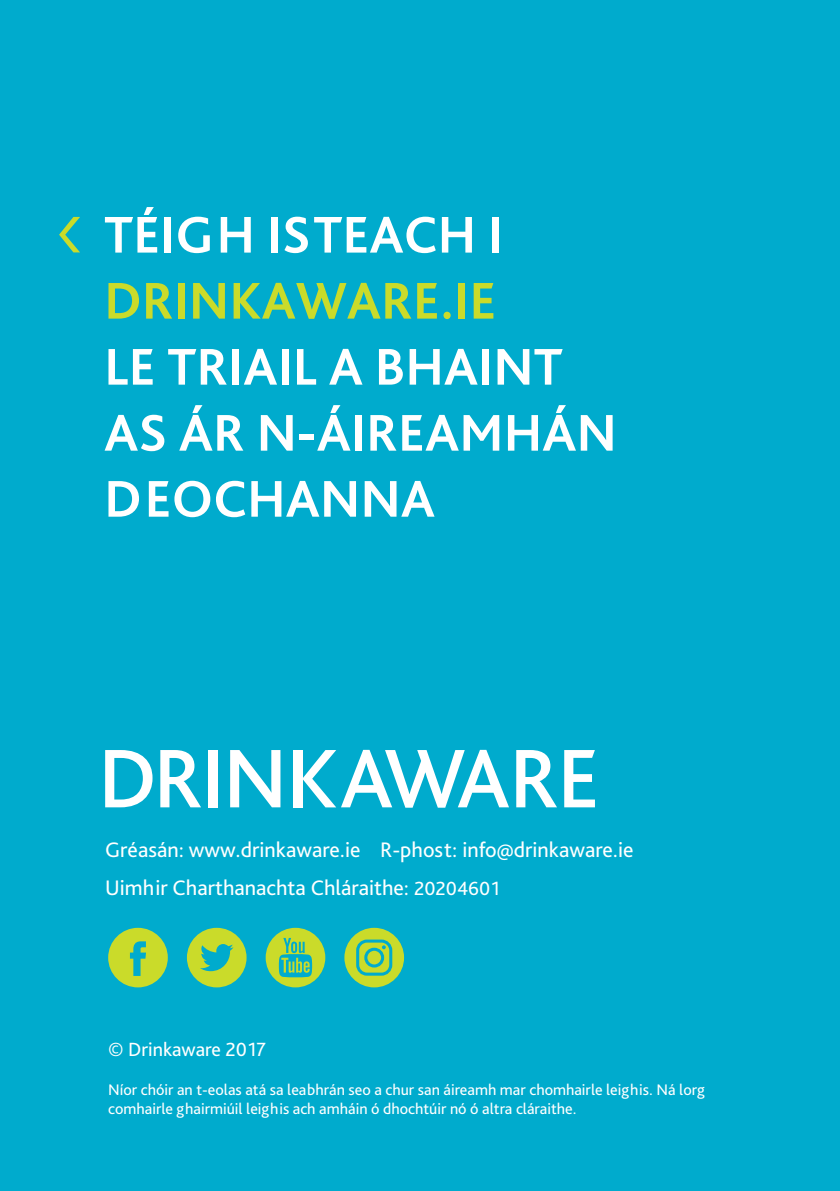
<style>
.page{position:relative;width:840px;height:1191px;background:#fff}
.page>*{position:absolute;margin:0;border:0;box-sizing:border-box;transform-origin:0 0}
.t1{font:700 54px/66px "Bliss Pro";color:#fff}
.t2{font:700 54px "Bliss Pro";color:#cadb2a}
.t3{font:22px "Bliss Pro";color:#fff}
.t4{font:20px "Bliss Pro";color:#fff}
.t5{font:16px/19.2px "Bliss Pro";color:#fff}
.s1{font-size:20px}
</style>
<div class="page">
<div style="left:0;top:0;width:839px;height:1191px;background:#00abcd"></div>
<svg style="left:59px;top:217px;width:21px;height:35px"></svg>
<svg style="left:108px;top:927px;width:60px;height:60px"></svg>
<svg style="left:187px;top:927px;width:59px;height:60px"></svg>
<svg style="left:265px;top:927px;width:60px;height:60px"></svg>
<div style="left:344px;top:927px;width:60px;height:60px;background:#cadb2a;border-radius:50%"></div>
<svg style="left:356px;top:939px;width:37px;height:37px"></svg>
<svg style="left:105px;top:750px;width:47px;height:57px"></svg>
<svg style="left:160px;top:750px;width:41px;height:57px"></svg>
<div style="left:208px;top:750px;width:9px;height:57px;background:#fff"></div>
<div style="left:293px;top:750px;width:9px;height:57px;background:#fff"></div>
<svg style="left:230px;top:750px;width:50px;height:57px"></svg>
<svg style="left:516px;top:750px;width:40px;height:57px"></svg>
<svg style="left:564px;top:750px;width:30px;height:57px"></svg>
<svg style="left:302px;top:750px;width:206px;height:57px"></svg>
<h1 class="t1" style="left:104px;top:200px;width:400px">TÉIGH ISTEACH I</h1>
<h1 class="t2" style="left:104px;top:267px;width:393px">DRINKAWARE.IE</h1>
<h1 class="t1" style="left:104px;top:332px;width:514px">LE TRIAIL A BHAINT<br>AS ÁR N-ÁIREAMHÁN<br>DEOCHANNA</h1>
<h2 class="t3" style="left:105px;top:836px;width:529px">Gréasán: www.drinkaware.ie R-phost: info@drinkaware.ie</h2>
<h2 class="t3" style="left:105px;top:873px;width:396px">Uimhir Charthanachta Chláraithe: <span class="s1">20204601</span></h2>
<p class="t4" style="left:108px;top:1036px;width:159px">© Drinkaware 2017</p>
<p class="t5" style="left:108px;top:1079px;width:597px">Níor chóir an t-eolas atá sa leabhrán seo a chur san áireamh mar chomhairle leighis. Ná lorg comhairle ghairmiúil leighis ach amháin ó dhochtúir nó ó altra cláraithe.</p>
</div>
